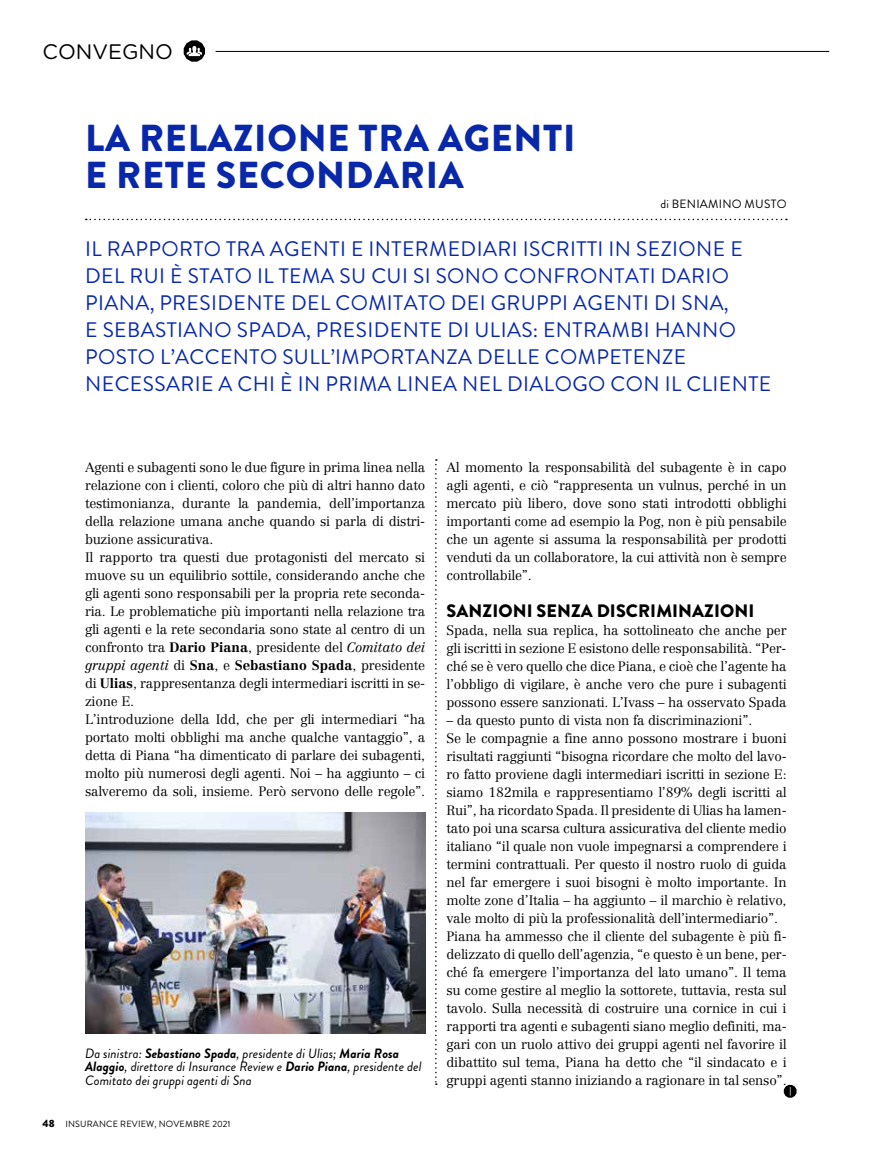
<style>
.page{position:relative;width:893px;height:1170px;background:#fff}
.page>*{position:absolute;margin:0;border:0;box-sizing:border-box;transform-origin:0 0}
.t1{font:900 37.5px/37.5px "Brandon Grotesque";letter-spacing:.02em;color:#0928a9}
.t2{font:21px/27px "Brandon Grotesque";letter-spacing:.02em;color:#0928a9}
.t3{font:21px "Gotham Rounded";color:#000}
.t4{font:900 18px "Brandon Grotesque";letter-spacing:.005em;color:#000}
.t5{font:300 13.5px/18px "Centennial LT Std";letter-spacing:-.015em;color:#000}
.t6{font:italic 13.5px/13.5px "Brandon Grotesque";color:#000}
.t7{font:12px "Brandon Grotesque";letter-spacing:.02em;color:#000}
.t8{font:9px "Brandon Grotesque";letter-spacing:.02em;color:#000}
.s1{font-weight:700}
.s2{font-style:italic}
.s3{font-weight:900;font-size:10.5px}
</style>
<div class="page">
<svg style="left:184px;top:40px;width:21px;height:22px"></svg>
<hr style="left:216px;top:51px;width:613px;height:1px;background:#000">
<svg style="left:435px;top:459px;width:2px;height:625px"></svg>
<svg style="left:86px;top:219px;width:701px;height:1px"></svg>
<svg style="left:784px;top:1084px;width:13px;height:13px"></svg>
<img style="left:85px;top:812px;width:340px;height:221px">
<h2 class="t3" style="left:43px;top:37px;width:132px">CONVEGNO</h2>
<h1 class="t1" style="left:85px;top:120px;width:492px">LA RELAZIONE TRA AGENTI<br>E RETE SECONDARIA</h1>
<p class="t7" style="left:661px;top:196px;width:127px">di BENIAMINO MUSTO</p>
<p class="t2" style="left:85px;top:236px;width:687px">IL RAPPORTO TRA AGENTI E INTERMEDIARI ISCRITTI IN SEZIONE E DEL RUI È STATO IL TEMA SU CUI SI SONO CONFRONTATI DARIO PIANA, PRESIDENTE DEL COMITATO DEI GRUPPI AGENTI DI SNA,<br>E SEBASTIANO SPADA, PRESIDENTE DI ULIAS: ENTRAMBI HANNO POSTO L’ACCENTO SULL’IMPORTANZA DELLE COMPETENZE NECESSARIE A CHI È IN PRIMA LINEA NEL DIALOGO CON IL CLIENTE</p>
<p class="t5" style="left:85px;top:458px;width:342px">Agenti e subagenti sono le due figure in prima linea nella relazione con i clienti, coloro che più di altri hanno dato testimonianza, durante la pandemia, dell’importanza della relazione umana anche quando si parla di distri&shy;buzione assicurativa.<br>Il rapporto tra questi due protagonisti del mercato si muove su un equilibrio sottile, considerando anche che gli agenti sono responsabili per la propria rete seconda&shy;ria. Le problematiche più importanti nella relazione tra gli agenti e la rete secondaria sono state al centro di un confronto tra <span class="s1">Dario Piana</span>, presidente del <span class="s2">Comitato dei gruppi agenti</span> di <span class="s1">Sna</span>, e <span class="s1">Sebastiano Spada</span>, presidente di <span class="s1">Ulias</span>, rappresentanza degli intermediari iscritti in se&shy;zione E.<br>L’introduzione della Idd, che per gli intermediari “ha portato molti obblighi ma anche qualche vantaggio”, a detta di Piana “ha dimenticato di parlare dei subagenti, molto più numerosi degli agenti. Noi – ha aggiunto – ci salveremo da soli, insieme. Però servono delle regole”.</p>
<p class="t5" style="left:446px;top:458px;width:342px;text-align:justify">Al momento la responsabilità del subagente è in capo agli agenti, e ciò “rappresenta un vulnus, perché in un mercato più libero, dove sono stati introdotti obblighi importanti come ad esempio la Pog, non è più pensabile che un agente si assuma la responsabilità per prodotti venduti da un collaboratore, la cui attività non è sempre controllabile”.</p>
<h3 class="t4" style="left:447px;top:597px;width:309px">SANZIONI SENZA DISCRIMINAZIONI</h3>
<p class="t5" style="left:446px;top:621px;width:342px;text-align:justify">Spada, nella sua replica, ha sottolineato che anche per gli iscritti in sezione E esistono delle responsabilità. “Per&shy;ché se è vero quello che dice Piana, e cioè che l’agente ha l’obbligo di vigilare, è anche vero che pure i subagenti possono essere sanzionati. L’Ivass – ha osservato Spada</p>
<p class="t5" style="left:446px;top:711px;width:342px">– da questo punto di vista non fa discriminazioni”.<br>Se le compagnie a fine anno possono mostrare i buoni risultati raggiunti “bisogna ricordare che molto del lavo&shy;ro fatto proviene dagli intermediari iscritti in sezione E: siamo 182mila e rappresentiamo l’89% degli iscritti al Rui”, ha ricordato Spada. Il presidente di Ulias ha lamen&shy;tato poi una scarsa cultura assicurativa del cliente medio italiano “il quale non vuole impegnarsi a comprendere i termini contrattuali. Per questo il nostro ruolo di guida nel far emergere i suoi bisogni è molto importante. In molte zone d’Italia – ha aggiunto – il marchio è relativo, vale molto di più la professionalità dell’intermediario”.<br>Piana ha ammesso che il cliente del subagente è più fi&shy;delizzato di quello dell’agenzia, “e questo è un bene, per&shy;ché fa emergere l’importanza del lato umano”. Il tema su come gestire al meglio la sottorete, tuttavia, resta sul tavolo. Sulla necessità di costruire una cornice in cui i rapporti tra agenti e subagenti siano meglio definiti, ma&shy;gari con un ruolo attivo dei gruppi agenti nel favorire il dibattito sul tema, Piana ha detto che “il sindacato e i gruppi agenti stanno iniziando a ragionare in tal senso”.</p>
<p class="t6" style="left:85px;top:1046px;width:338px">Da sinistra: <span class="s1">Sebastiano Spada</span>, presidente di Ulias; <span class="s1">Maria Rosa<br>Alaggio</span>, direttore di Insurance Review e <span class="s1">Dario Piana</span>, presidente del<br>Comitato dei gruppi agenti di Sna</p>
<p class="t8" style="left:43px;top:1117px;width:189px"><span class="s3">48</span> INSURANCE REVIEW, NOVEMBRE 2021</p>
</div>
